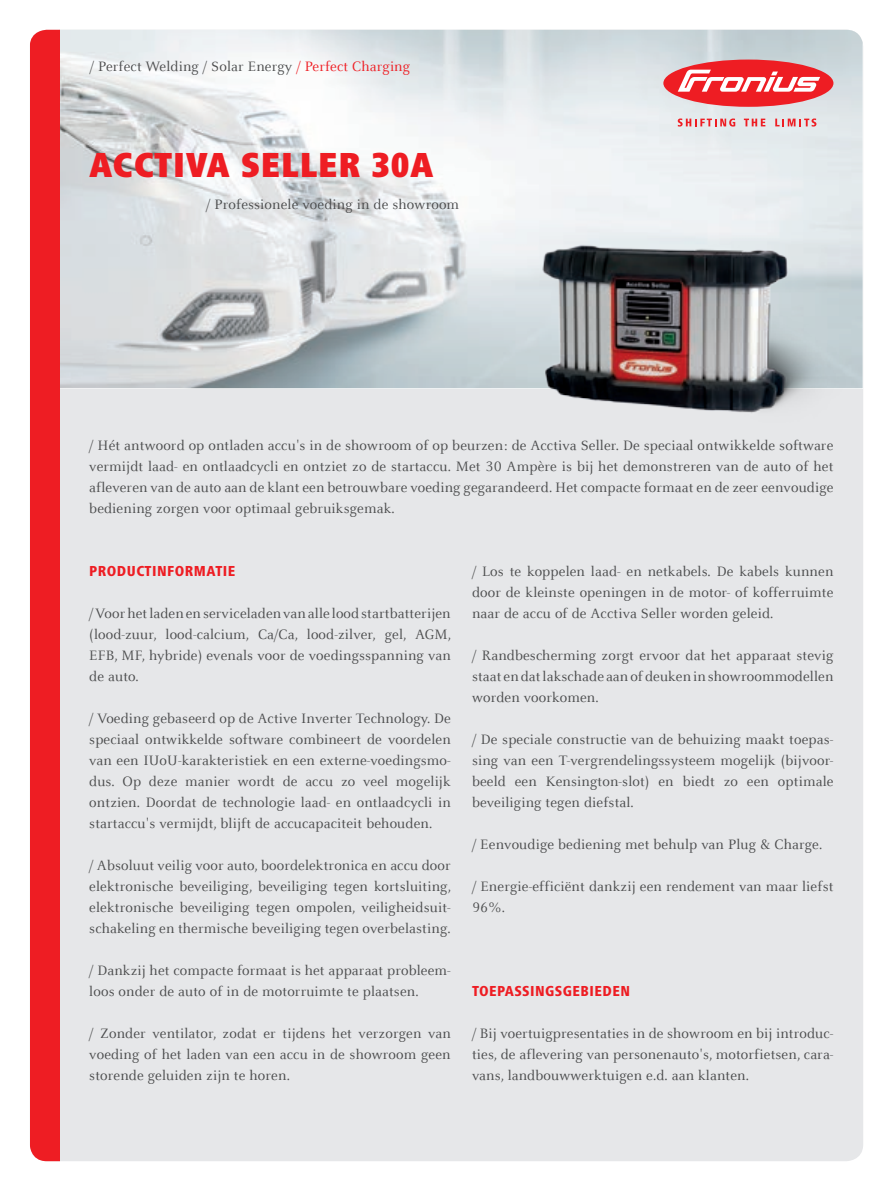
<style>
.page{position:relative;width:893px;height:1191px;background:#fff}
.page>*{position:absolute;margin:0;border:0;box-sizing:border-box;transform-origin:0 0}
.t1{font:900 condensed 36px "Frutiger Next LTW1 G";letter-spacing:.02em;color:#ee1d23}
.t2{font:15px/21px "Celeste Offc Pro";letter-spacing:.01em;color:#4b4c4d;text-align:justify}
.t3{font:800 condensed 15px "Frutiger Next LTW1 G";letter-spacing:.03em;color:#ee1d23}
.s1{color:#ee1d23}
</style>
<div class="page">
<div style="left:30px;top:30px;width:833px;height:1131px;background:#e6e7e9;border-radius:17px"></div>
<img style="left:60px;top:30px;width:803px;height:358px">
<div style="left:30px;top:30px;width:30px;height:1131px;background:#ee1d23"></div>
<img style="left:537px;top:235px;width:326px;height:178px">
<div style="left:663px;top:60px;width:170px;height:47px;background:#ee1d23;border-radius:50%"></div>
<svg style="left:678px;top:70px;width:142px;height:22px"></svg>
<svg style="left:678px;top:118px;width:57px;height:9px"></svg>
<svg style="left:744px;top:119px;width:21px;height:7px"></svg>
<svg style="left:775px;top:118px;width:41px;height:9px"></svg>
<p class="t2" style="left:90px;top:55px;width:322px">/ Perfect Welding / Solar Energy <span class="s1">/ Perfect Charging</span></p>
<h1 class="t1" style="left:89px;top:144px;width:346px">ACCTIVA SELLER 30A</h1>
<p class="t2" style="left:206px;top:193px;width:254px">/ Professionele voeding in de showroom</p>
<p class="t2" style="left:89px;top:434px;width:746px">/ Hét antwoord op ontladen accu's in de showroom of op beurzen: de Acctiva Seller. De speciaal ontwikkelde software vermijdt laad- en ontlaadcycli en ontziet zo de startaccu. Met 30 Ampère is bij het demonstreren van de auto of het afleveren van de auto aan de klant een betrouwbare voeding gegarandeerd. Het compacte formaat en de zeer eenvoudige bediening zorgen voor optimaal gebruiksgemak.</p>
<p class="t3" style="left:89px;top:562px;width:148px">PRODUCTINFORMATIE</p>
<p class="t2" style="left:89px;top:602px;width:363px">/ Voor het laden en serviceladen van alle lood startbatterijen (lood-zuur, lood-calcium, Ca/Ca, lood-zilver, gel, AGM, EFB, MF, hybride) evenals voor de voedingsspanning van de auto.</p>
<p class="t2" style="left:89px;top:707px;width:363px">/ Voeding gebaseerd op de Active Inverter Technology. De speciaal ontwikkelde software combineert de voordelen van een IUoU-karakteristiek en een externe-voedingsmo&shy;dus. Op deze manier wordt de accu zo veel mogelijk ontzien. Doordat de technologie laad- en ontlaadcycli in startaccu's vermijdt, blijft de accucapaciteit behouden.</p>
<p class="t2" style="left:89px;top:854px;width:363px">/ Absoluut veilig voor auto, boordelektronica en accu door elektronische beveiliging, beveiliging tegen kortsluiting, elektronische beveiliging tegen ompolen, veiligheidsuit&shy;schakeling en thermische beveiliging tegen overbelasting.</p>
<p class="t2" style="left:89px;top:959px;width:363px">/ Dankzij het compacte formaat is het apparaat probleem&shy;loos onder de auto of in de motorruimte te plaatsen.</p>
<p class="t2" style="left:89px;top:1022px;width:363px">/ Zonder ventilator, zodat er tijdens het verzorgen van voeding of het laden van een accu in de showroom geen storende geluiden zijn te horen.</p>
<p class="t2" style="left:472px;top:560px;width:363px">/ Los te koppelen laad- en netkabels. De kabels kunnen door de kleinste openingen in de motor- of kofferruimte naar de accu of de Acctiva Seller worden geleid.</p>
<p class="t2" style="left:472px;top:644px;width:363px">/ Randbescherming zorgt ervoor dat het apparaat stevig staat en dat lakschade aan of deuken in showroommodellen worden voorkomen.</p>
<p class="t2" style="left:472px;top:728px;width:363px">/ De speciale constructie van de behuizing maakt toepas&shy;sing van een T-vergrendelingssysteem mogelijk (bijvoor&shy;beeld een Kensington-slot) en biedt zo een optimale beveiliging tegen diefstal.</p>
<p class="t2" style="left:472px;top:833px;width:352px">/ Eenvoudige bediening met behulp van Plug &amp; Charge.</p>
<p class="t2" style="left:472px;top:875px;width:363px">/ Energie-efficiënt dankzij een rendement van maar liefst<br>96%.</p>
<p class="t3" style="left:472px;top:982px;width:160px">TOEPASSINGSGEBIEDEN</p>
<p class="t2" style="left:472px;top:1022px;width:363px">/ Bij voertuigpresentaties in de showroom en bij introduc&shy;ties, de aflevering van personenauto's, motorfietsen, cara&shy;vans, landbouwwerktuigen e.d. aan klanten.</p>
</div>
